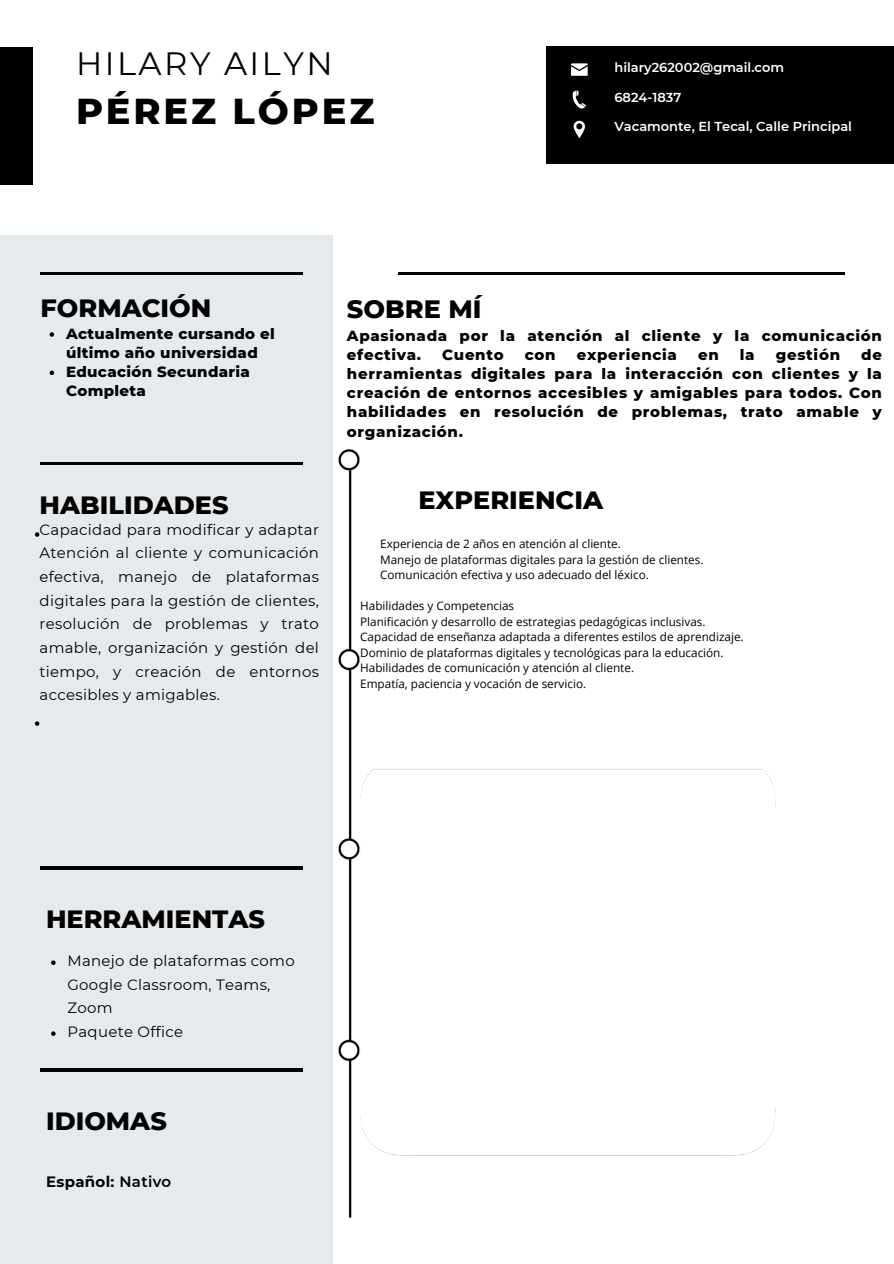
<style>
.page{position:relative;width:894px;height:1264px;background:#fff}
.page>*{position:absolute;margin:0;border:0;box-sizing:border-box;transform-origin:0 0}
.t1{font:800 36.75px "Montserrat";letter-spacing:.08em;color:#000}
.t2{font:32.25px "Montserrat";letter-spacing:.08em;color:#000}
.t3{font:800 25.5px "Montserrat";color:#000}
.t4{font:800 15px/19.2px "Montserrat";letter-spacing:.045em;color:#000}
.t5{font:800 15px/19.2px "Montserrat";letter-spacing:.02em;color:#000}
.t6{font:700 15px "Montserrat";letter-spacing:.02em;color:#000}
.t7{font:14.85px/23.7px "Montserrat";letter-spacing:.02em;color:#000}
.t8{font:600 12.9px "Montserrat";color:#fff}
.t9{font:11.7px "Open Sans";color:#000}
.s1{font-weight:600}
</style>
<div class="page">
<div style="left:0;top:47px;width:32px;height:137px;background:#000"></div>
<div style="left:0;top:236px;width:333px;height:1027px;background:#e6eaed"></div>
<hr style="left:41px;top:462px;width:261px;height:3px;background:#000">
<hr style="left:41px;top:272px;width:261px;height:2px;background:#000">
<hr style="left:41px;top:866px;width:261px;height:3px;background:#000">
<hr style="left:41px;top:1068px;width:261px;height:3px;background:#000">
<svg style="left:35px;top:532px;width:4px;height:5px"></svg>
<svg style="left:35px;top:721px;width:4px;height:5px"></svg>
<svg style="left:51px;top:960px;width:5px;height:5px"></svg>
<svg style="left:51px;top:1031px;width:5px;height:4px"></svg>
<hr style="left:398px;top:272px;width:446px;height:2px;background:#000">
<img style="left:338px;top:449px;width:438px;height:769px">
<div style="left:546px;top:47px;width:347px;height:116px;background:#000"></div>
<svg style="left:571px;top:63px;width:16px;height:2px"></svg>
<svg style="left:570px;top:71px;width:17px;height:5px"></svg>
<svg style="left:572px;top:90px;width:14px;height:18px"></svg>
<svg style="left:573px;top:121px;width:11px;height:17px"></svg>
<svg style="left:50px;top:332px;width:4px;height:5px"></svg>
<svg style="left:50px;top:370px;width:4px;height:5px"></svg>
<h1 class="t2" style="left:76px;top:44px;width:258px">HILARY AILYN</h1>
<h1 class="t1" style="left:76px;top:89px;width:300px">PÉREZ LÓPEZ</h1>
<h3 class="t8" style="left:614px;top:60px;width:171px">hilary262002@gmail.com</h3>
<h3 class="t8" style="left:614px;top:89px;width:68px">6824-1837</h3>
<h3 class="t8" style="left:614px;top:118px;width:239px">Vacamonte, El Tecal, Calle Principal</h3>
<h2 class="t3" style="left:41px;top:292px;width:172px">FORMACIÓN</h2>
<p class="t5" style="left:66px;top:324px;width:210px">Actualmente cursando el último año universidad</p>
<p class="t5" style="left:66px;top:362px;width:185px">Educación Secundaria<br>Completa</p>
<h2 class="t3" style="left:40px;top:489px;width:190px">HABILIDADES</h2>
<p class="t7" style="left:40px;top:517px;width:281px;text-align:justify">Capacidad para modificar y adaptar Atención al cliente y comunicación efectiva, manejo de plataformas digitales para la gestión de clientes, resolución de problemas y trato amable, organización y gestión del tiempo, y creación de entornos accesibles y amigables.</p>
<h2 class="t3" style="left:347px;top:293px;width:136px">SOBRE MÍ</h2>
<h2 class="t4" style="left:347px;top:325px;width:536px">Apasionada por la atención al cliente y la comunicación efectiva.</h2>
<h2 class="t4" style="left:442px;top:345px;width:63px">Cuento</h2>
<h2 class="t4" style="left:524px;top:345px;width:32px">con</h2>
<h2 class="t4" style="left:576px;top:345px;width:102px">experiencia</h2>
<h2 class="t4" style="left:698px;top:345px;width:22px">en</h2>
<h2 class="t4" style="left:739px;top:345px;width:16px">la</h2>
<h2 class="t4" style="left:775px;top:345px;width:66px">gestión</h2>
<h2 class="t4" style="left:347px;top:345px;width:536px;text-align:justify;text-indent:514px">de herramientas digitales para la interacción con clientes y la creación de entornos accesibles y amigables para todos. Con habilidades en resolución de problemas, trato amable y organización.</h2>
<h4 class="t3" style="left:418px;top:484px;width:186px">EXPERIENCIA</h4>
<p class="t9" style="left:380px;top:535px;width:242px">Experiencia de 2 años en atención al cliente.</p>
<p class="t9" style="left:380px;top:551px;width:325px">Manejo de plataformas digitales para la gestión de clientes.</p>
<p class="t9" style="left:380px;top:566px;width:270px">Comunicación efectiva y uso adecuado del léxico.</p>
<p class="t9" style="left:360px;top:597px;width:155px">Habilidades y Competencias</p>
<p class="t9" style="left:360px;top:613px;width:347px">Planificación y desarrollo de estrategias pedagógicas inclusivas.</p>
<p class="t9" style="left:360px;top:629px;width:385px">Capacidad de enseñanza adaptada a diferentes estilos de aprendizaje.</p>
<p class="t9" style="left:360px;top:644px;width:365px">Dominio de plataformas digitales y tecnológicas para la educación.</p>
<p class="t9" style="left:360px;top:660px;width:275px">Habilidades de comunicación y atención al cliente.</p>
<p class="t9" style="left:360px;top:675px;width:227px">Empatía, paciencia y vocación de servicio.</p>
<h4 class="t3" style="left:46px;top:903px;width:220px">HERRAMIENTAS</h4>
<h3 class="t7" style="left:67px;top:948px;width:229px">Manejo de plataformas como<br>Google Classroom, Teams,<br>Zoom<br>Paquete Office</h3>
<h5 class="t3" style="left:46px;top:1105px;width:122px">IDIOMAS</h5>
<h2 class="t6" style="left:46px;top:1172px;width:127px">Español: <span class="s1">Nativo</span></h2>
</div>
